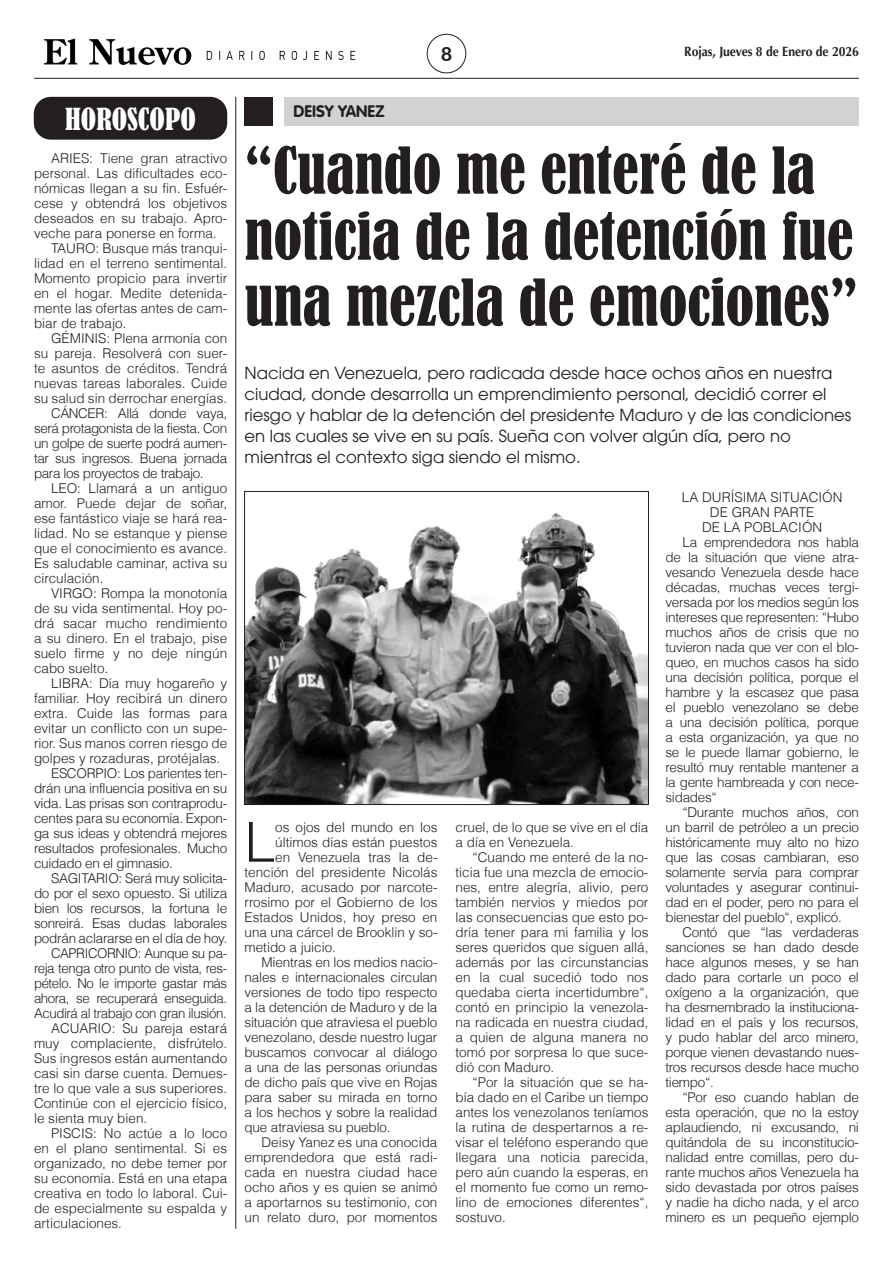
<style>
.page{position:relative;width:893px;height:1263px;background:#fff}
.page>*{position:absolute;margin:0;border:0;box-sizing:border-box;transform-origin:0 0}
.TITULO_REVISTA{font:condensed 60px/66px "Bernard";color:#231f20}
.TEXTO_REVISTA{font:300 55.2px "Helvetica";color:#231f20}
.TITULO_REVISTA-2{font:condensed 28.5px "Bernard";color:#fff}
.VOLANTA_REVISTA{font:19.5px "Arial Rounded MT Bold";color:#231f20}
.BAJADA_REVISTA{font:16.5px/21px "ITC Avant Garde Std";color:#231f20}
.VOLANTA_REVISTA-2{font:700 16.5px "VAG Rounded Std";color:#231f20}
.TEXTO_REVISTA-2{font:300 13.5px/15px "Helvetica";color:#231f20;text-align:justify}
.t1{font:700 13.5px "Optima LT Std";color:#231f20;scale:.9 1}
</style>
<div class="page">
<img style="left:43px;top:38px;width:149px;height:27px">
<img style="left:198px;top:49px;width:166px;height:13px;border-radius:7px">
<hr style="left:34px;top:78px;width:825px;height:1px;background:#231f20">
<div style="left:427px;top:34px;width:39px;height:39px;border:1px solid #231f20;border-radius:50%"></div>
<div style="left:285px;top:97px;width:574px;height:28px;background:#d1d2d4"></div>
<div style="left:244px;top:97px;width:29px;height:28px;background:#231f20"></div>
<hr style="left:236px;top:97px;width:1px;height:1132px;background:#231f20">
<div style="left:34px;top:97px;width:193px;height:43px;background:#231f20;border-radius:17px"></div>
<img style="left:246px;top:513px;width:401px;height:290px">
<div style="left:244px;top:491px;width:405px;height:314px;border:1px solid #231f20"></div>
<p class="TITULO_REVISTA-2" style="left:65px;top:103px;width:132px">HOROSCOPO</p>
<p class="TEXTO_REVISTA-2" style="left:34px;top:150px;width:195px;text-indent:17px">ARIES: Tiene gran atractivo personal. Las dificultades eco&shy;nómicas llegan a su fin. Esfuér&shy;cese y obtendrá los objetivos deseados en su trabajo. Apro&shy;veche para ponerse en forma.</p>
<p class="TEXTO_REVISTA-2" style="left:34px;top:240px;width:195px;text-indent:17px">TAURO: Busque más tranqui&shy;lidad en el terreno sentimental.<br>Momento propicio para invertir en el hogar. Medite detenida&shy;mente las ofertas antes de cam&shy;biar de trabajo.</p>
<p class="TEXTO_REVISTA-2" style="left:34px;top:330px;width:195px;text-indent:17px">GÉMINIS: Plena armonía con su pareja. Resolverá con suer&shy;te asuntos de créditos. Tendrá nuevas tareas laborales. Cuide su salud sin derrochar energías.</p>
<p class="TEXTO_REVISTA-2" style="left:34px;top:405px;width:195px;text-indent:17px">CÁNCER: Allá donde vaya, será protagonista de la fiesta. Con un golpe de suerte podrá aumen&shy;tar sus ingresos. Buena jornada para los proyectos de trabajo.</p>
<p class="TEXTO_REVISTA-2" style="left:34px;top:480px;width:195px;text-indent:17px">LEO: Llamará a un antiguo amor. Puede dejar de soñar, ese fantástico viaje se hará rea&shy;lidad. No se estanque y piense que el conocimiento es avance.<br>Es saludable caminar, activa su circulación.</p>
<p class="TEXTO_REVISTA-2" style="left:34px;top:585px;width:195px;text-indent:17px">VIRGO: Rompa la monotonía de su vida sentimental. Hoy po&shy;drá sacar mucho rendimiento a su dinero. En el trabajo, pise suelo firme y no deje ningún cabo suelto.</p>
<p class="TEXTO_REVISTA-2" style="left:34px;top:675px;width:195px;text-indent:17px">LIBRA: Día muy hogareño y familiar. Hoy recibirá un dinero extra. Cuide las formas para evitar un conflicto con un supe&shy;rior. Sus manos corren riesgo de golpes y rozaduras, protéjalas.</p>
<p class="TEXTO_REVISTA-2" style="left:34px;top:765px;width:195px;text-indent:17px">ESCORPIO: Los parientes ten&shy;drán una influencia positiva en su vida. Las prisas son contraprodu&shy;centes para su economía. Expon&shy;ga sus ideas y obtendrá mejores resultados profesionales. Mucho cuidado en el gimnasio.</p>
<p class="TEXTO_REVISTA-2" style="left:34px;top:870px;width:195px;text-indent:17px">SAGITARIO: Será muy solicita&shy;do por el sexo opuesto. Si utiliza bien los recursos, la fortuna le sonreirá. Esas dudas laborales podrán aclararse en el día de hoy.</p>
<p class="TEXTO_REVISTA-2" style="left:34px;top:945px;width:195px;text-indent:17px">CAPRICORNIO: Aunque su pa&shy;reja tenga otro punto de vista, res&shy;pételo. No le importe gastar más ahora, se recuperará enseguida.<br>Acudirá al trabajo con gran ilusión.</p>
<p class="TEXTO_REVISTA-2" style="left:34px;top:1020px;width:195px;text-indent:17px">ACUARIO: Su pareja estará muy complaciente, disfrútelo.<br>Sus ingresos están aumentando casi sin darse cuenta. Demues&shy;tre lo que vale a sus superiores.<br>Continúe con el ejercicio físico, le sienta muy bien.</p>
<p class="TEXTO_REVISTA-2" style="left:34px;top:1125px;width:195px;text-indent:17px">PISCIS: No actúe a lo loco en el plano sentimental. Si es organizado, no debe temer por su economía. Está en una etapa creativa en todo lo laboral. Cui&shy;de especialmente su espalda y articulaciones.</p>
<p class="VOLANTA_REVISTA-2" style="left:293px;top:102px;width:93px">DEISY YANEZ</p>
<p class="VOLANTA_REVISTA" style="left:441px;top:43px;width:13px">8</p>
<p class="t1" style="left:684px;top:43px;width:196px">Rojas, Jueves 8 de Enero de 2026</p>
<p class="TITULO_REVISTA" style="left:244px;top:139px;width:615px">“Cuando me enteré de la noticia de la detención fue una mezcla de emociones”</p>
<p class="BAJADA_REVISTA" style="left:245px;top:362px;width:608px">Nacida en Venezuela, pero radicada desde hace ochos años en nuestra ciudad, donde desarrolla un emprendimiento personal, decidió correr el riesgo y hablar de la detención del presidente Maduro y de las condiciones en las cuales se vive en su país. Sueña con volver algún día, pero no mientras el contexto siga siendo el mismo.</p>
<p class="TEXTO_REVISTA" style="left:244px;top:808px;width:32px">L</p>
<p class="TEXTO_REVISTA-2" style="left:275px;top:819px;width:164px">os ojos del mundo en los</p>
<p class="TEXTO_REVISTA-2" style="left:275px;top:834px;width:164px">últimos días están puestos</p>
<p class="TEXTO_REVISTA-2" style="left:275px;top:849px;width:164px">en Venezuela tras la de-</p>
<p class="TEXTO_REVISTA-2" style="left:244px;top:864px;width:194px">tención del presidente Nicolás</p>
<p class="TEXTO_REVISTA-2" style="left:244px;top:879px;width:194px">Maduro, acusado por narcote-</p>
<p class="TEXTO_REVISTA-2" style="left:244px;top:894px;width:194px">rrosimo por el Gobierno de los</p>
<p class="TEXTO_REVISTA-2" style="left:244px;top:909px;width:194px">Estados Unidos, hoy preso en</p>
<p class="TEXTO_REVISTA-2" style="left:244px;top:924px;width:194px">una una cárcel de Brooklin y so-</p>
<p class="TEXTO_REVISTA-2" style="left:244px;top:939px;width:93px">metido a juicio.</p>
<p class="TEXTO_REVISTA-2" style="left:244px;top:954px;width:194px;text-indent:17px">Mientras en los medios nacio&shy;nales e internacionales circulan versiones de todo tipo respecto a la detención de Maduro y de la situación que atraviesa el pueblo venezolano, desde nuestro lugar buscamos convocar al diálogo a una de las personas oriundas de dicho país que vive en Rojas para saber su mirada en torno a los hechos y sobre la realidad que atraviesa su pueblo.</p>
<p class="TEXTO_REVISTA-2" style="left:244px;top:1134px;width:194px;text-indent:17px">Deisy Yanez es una conocida emprendedora que está radi&shy;cada en nuestra ciudad hace ocho años y es quien se animó a aportarnos su testimonio, con un relato duro, por momentos</p>
<p class="TEXTO_REVISTA-2" style="left:455px;top:819px;width:194px">cruel, de lo que se vive en el día a día en Venezuela.</p>
<p class="TEXTO_REVISTA-2" style="left:455px;top:849px;width:194px;text-indent:17px">“Cuando me enteré de la no&shy;ticia fue una mezcla de emocio&shy;nes, entre alegría, alivio, pero también nervios y miedos por las consecuencias que esto po&shy;dría tener para mi familia y los seres queridos que siguen allá, además por las circunstancias en la cual sucedió todo nos quedaba cierta incertidumbre“, contó en principio la venezola&shy;na radicada en nuestra ciudad, a quien de alguna manera no tomó por sorpresa lo que suce&shy;dió con Maduro.</p>
<p class="TEXTO_REVISTA-2" style="left:455px;top:1074px;width:194px;text-indent:17px">“Por la situación que se ha&shy;bía dado en el Caribe un tiempo antes los venezolanos teníamos la rutina de despertarnos a re&shy;visar el teléfono esperando que llegara una noticia parecida, pero aún cuando la esperas, en el momento fue como un remo&shy;lino de emociones diferentes“, sostuvo.</p>
<p class="TEXTO_REVISTA-2" style="left:682px;top:489px;width:162px">LA DURÍSIMA SITUACIÓN</p>
<p class="TEXTO_REVISTA-2" style="left:710px;top:504px;width:106px">DE GRAN PARTE</p>
<p class="TEXTO_REVISTA-2" style="left:702px;top:519px;width:122px">DE LA POBLACIÓN</p>
<p class="TEXTO_REVISTA-2" style="left:665px;top:534px;width:195px;text-indent:17px">La emprendedora nos habla de la situación que viene atra&shy;vesando Venezuela desde hace décadas, muchas veces tergi&shy;versada por los medios según los intereses que representen: “Hubo muchos años de crisis que no tuvieron nada que ver con el blo&shy;queo, en muchos casos ha sido una decisión política, porque el hambre y la escasez que pasa el pueblo venezolano se debe a una decisión política, porque a esta organización, ya que no se le puede llamar gobierno, le resultó muy rentable mantener a la gente hambreada y con nece&shy;sidades“</p>
<p class="TEXTO_REVISTA-2" style="left:665px;top:804px;width:195px;text-indent:17px">“Durante muchos años, con un barril de petróleo a un precio históricamente muy alto no hizo que las cosas cambiaran, eso solamente servía para comprar voluntades y asegurar continui&shy;dad en el poder, pero no para el bienestar del pueblo“, explicó.</p>
<p class="TEXTO_REVISTA-2" style="left:665px;top:924px;width:195px;text-indent:17px">Contó que “las verdaderas sanciones se han dado desde hace algunos meses, y se han dado para cortarle un poco el oxígeno a la organización, que ha desmembrado la instituciona&shy;lidad en el país y los recursos, y pudo hablar del arco minero, porque vienen devastando nues&shy;tros recursos desde hace mucho tiempo“.</p>
<p class="TEXTO_REVISTA-2" style="left:665px;top:1089px;width:195px;text-indent:17px">“Por eso cuando hablan de esta operación, que no la estoy aplaudiendo, ni excusando, ni quitándola de su inconstitucio&shy;nalidad entre comillas, pero du&shy;rante muchos años Venezuela ha sido devastada por otros países y nadie ha dicho nada, y el arco minero es un pequeño ejemplo</p>
</div>
